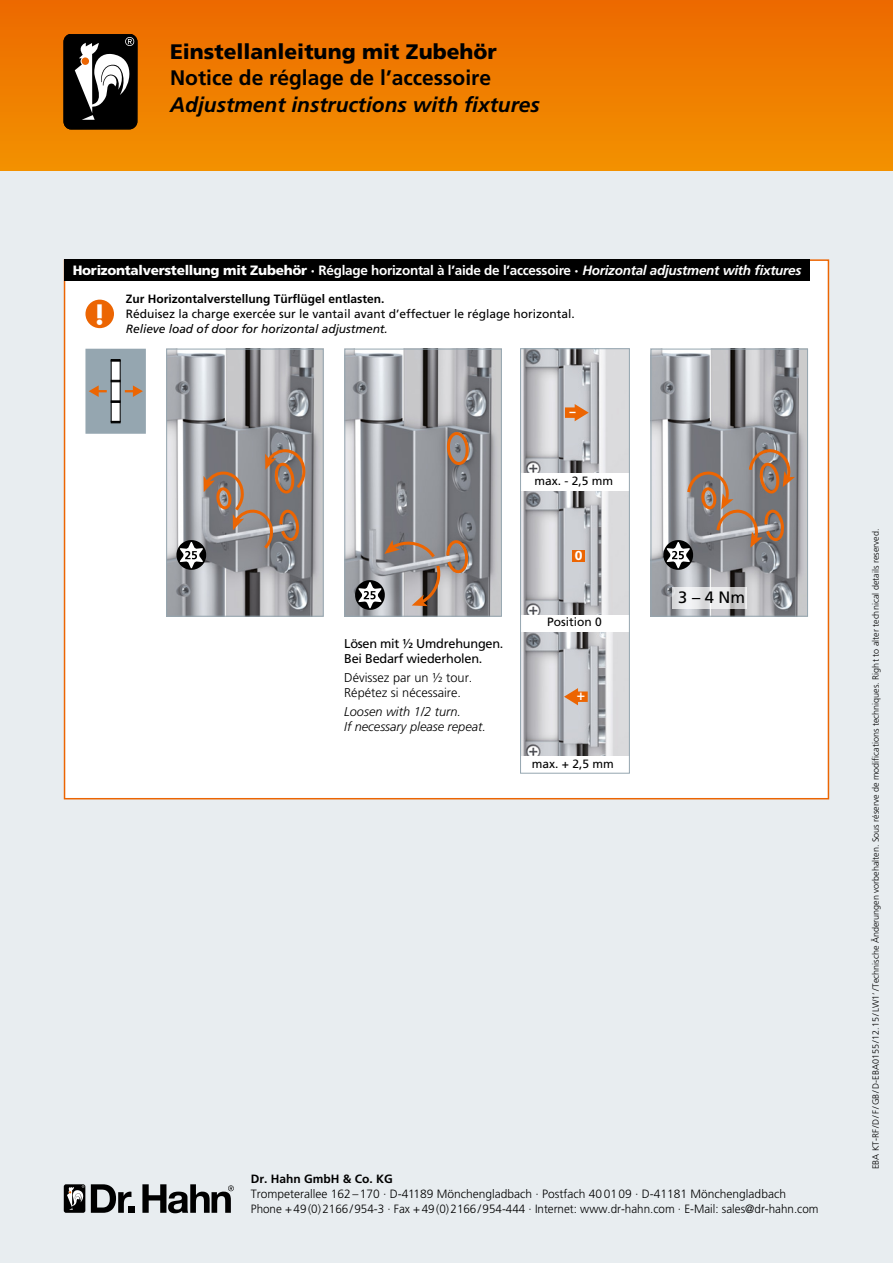
<style>
.page{position:relative;width:893px;height:1263px;background:#fff}
.page>*{position:absolute;margin:0;border:0;box-sizing:border-box;transform-origin:0 0}
.t1{font:900 29.4px "Avenir";color:#fff}
.t2{font:italic 700 21px "Frutiger";color:#000}
.t3{font:700 21px "Frutiger";color:#000}
.t4{font:900 21px "Frutiger";color:#000}
.t5{font:16.5px "Frutiger";color:#000}
.t6{font:700 13.95px "Myriad Pro";color:#fff}
.t7{font:700 13.5px "Frutiger";letter-spacing:-.02em;color:#fff}
.t8{font:12.75px/15px "Frutiger";letter-spacing:-.02em;color:#000}
.t9{font:italic 300 12.75px/15px "Frutiger";color:#000}
.t10{font:300 12.75px/15px "Frutiger";color:#000}
.t11{font:300 12px/15px "Frutiger";color:#000}
.t12{font:12px "Frutiger";color:#000}
.t13{font:700 12px "Frutiger";color:#000}
.t14{font:italic 12px "Frutiger";letter-spacing:-.005em;color:#000}
.t15{font:300 9px "Frutiger";color:#000}
.s1{font-weight:900}
.s2{font-style:italic}
</style>
<div class="page">
<div style="left:0;top:170px;width:893px;height:1093px;background:#e8edf0"></div>
<div style="left:0;top:0;width:893px;height:170px;background:linear-gradient(to bottom,#ec6900,#f39100)"></div>
<div style="left:64px;top:34px;width:73px;height:95px;background:#000;border-radius:8px"></div>
<div style="left:64px;top:34px;width:73px;height:95px;border:1px solid #000;border-radius:8px"></div>
<svg style="left:75px;top:37px;width:61px;height:83px"></svg>
<svg style="left:91px;top:1184px;width:40px;height:29px"></svg>
<div style="left:128px;top:1206px;width:6px;height:7px;background:#000"></div>
<svg style="left:142px;top:1184px;width:92px;height:29px"></svg>
<div style="left:64px;top:1184px;width:21px;height:29px;background:#000;border-radius:2px"></div>
<svg style="left:67px;top:1185px;width:18px;height:25px"></svg>
<div style="left:64px;top:259px;width:765px;height:540px;background:#fff;border:2px solid #ec6502"></div>
<div style="left:64px;top:259px;width:746px;height:22px;background:#000"></div>
<div style="left:85px;top:300px;width:29px;height:28px;background:#ec6502;border-radius:50%"></div>
<img style="left:168px;top:351px;width:154px;height:264px">
<div style="left:166px;top:349px;width:158px;height:268px;border:1px solid #95a6b0"></div>
<img style="left:653px;top:351px;width:153px;height:264px">
<div style="left:651px;top:349px;width:157px;height:268px;border:1px solid #95a6b0"></div>
<img style="left:346px;top:351px;width:154px;height:264px">
<div style="left:344px;top:349px;width:158px;height:268px;border:1px solid #95a6b0"></div>
<div style="left:87px;top:350px;width:57px;height:82px;background:#95a6b0"></div>
<div style="left:85px;top:349px;width:61px;height:85px;border:3px solid #95a6b0"></div>
<svg style="left:86px;top:359px;width:60px;height:75px"></svg>
<svg style="left:176px;top:449px;width:130px;height:121px;background:#968c88"></svg>
<svg style="left:355px;top:430px;width:116px;height:180px;background:#959192"></svg>
<img style="left:522px;top:350px;width:106px;height:122px">
<svg style="left:565px;top:404px;width:24px;height:17px"></svg>
<img style="left:522px;top:491px;width:106px;height:123px">
<div style="left:572px;top:550px;width:13px;height:11px;background:#ec6502"></div>
<img style="left:522px;top:632px;width:106px;height:124px">
<svg style="left:564px;top:688px;width:24px;height:17px"></svg>
<svg style="left:663px;top:449px;width:132px;height:121px;background:#958c88"></svg>
<svg style="left:672px;top:587px;width:74px;height:22px;background:#e0e0e1"></svg>
<div style="left:520px;top:348px;width:110px;height:425px;border:1px solid #95a6b0"></div>
<h2 class="t4" style="left:170px;top:39px;width:328px">Einstellanleitung mit Zubehör</h2>
<h2 class="t3" style="left:170px;top:66px;width:322px">Notice de réglage de l’accessoire</h2>
<h2 class="t2" style="left:170px;top:92px;width:371px">Adjustment instructions with fixtures</h2>
<p class="t7" style="left:73px;top:263px;width:730px"><span class="s1">Horizontalverstellung mit Zubehör ·</span> Réglage horizontal à l’aide de l’accessoire <span class="s1">·</span> <span class="s2">Horizontal adjustment with fixtures</span></p>
<h1 class="t1" style="left:93px;top:289px;width:15px">!</h1>
<p class="t13" style="left:126px;top:292px;width:260px">Zur Horizontalverstellung Türflügel entlasten.</p>
<p class="t12" style="left:126px;top:307px;width:450px">Réduisez la charge exercée sur le vantail avant d’effectuer le réglage horizontal.</p>
<p class="t14" style="left:126px;top:322px;width:263px">Relieve load of door for horizontal adjustment.</p>
<p class="t6" style="left:569px;top:403px;width:8px">–</p>
<p class="t12" style="left:534px;top:474px;width:80px">max. - 2,5 mm</p>
<p class="t8" style="left:344px;top:636px;width:161px">Lösen mit ½ Umdrehungen.<br>Bei Bedarf wiederholen.</p>
<p class="t10" style="left:344px;top:670px;width:130px">Dévissez par un ½ tour.<br>Répétez si nécessaire.</p>
<p class="t9" style="left:344px;top:704px;width:143px">Loosen with 1/2 turn.<br>If necessary please repeat.</p>
<p class="t6" style="left:575px;top:546px;width:9px">0</p>
<p class="t12" style="left:547px;top:615px;width:56px">Position 0</p>
<p class="t6" style="left:577px;top:687px;width:10px">+</p>
<p class="t12" style="left:532px;top:756px;width:83px">max. + 2,5 mm</p>
<h3 class="t5" style="left:678px;top:588px;width:68px">3 – 4 Nm</h3>
<p class="t13" style="left:251px;top:1172px;width:144px">Dr. Hahn GmbH &amp; Co. KG</p>
<p class="t11" style="left:251px;top:1186px;width:569px">Trompeterallee 162–170 · D-41189 Mönchengladbach · Postfach 400109 · D-41181 Mönchengladbach<br>Phone +49(0)2166/954-3 · Fax +49(0)2166/954-444 · Internet: www.dr-hahn.com · E-Mail: sales@dr-hahn.com</p>
<p class="t15" style="left:871px;top:1169px;width:642px;rotate:-90deg">EBA KT-RF /D/F /GB/D-EBA0155/12.15/LW1’/Technische Änderungen vorbehalten. Sous réserve de modifications techniques. Right to alter technical details reserved.</p>
</div>
